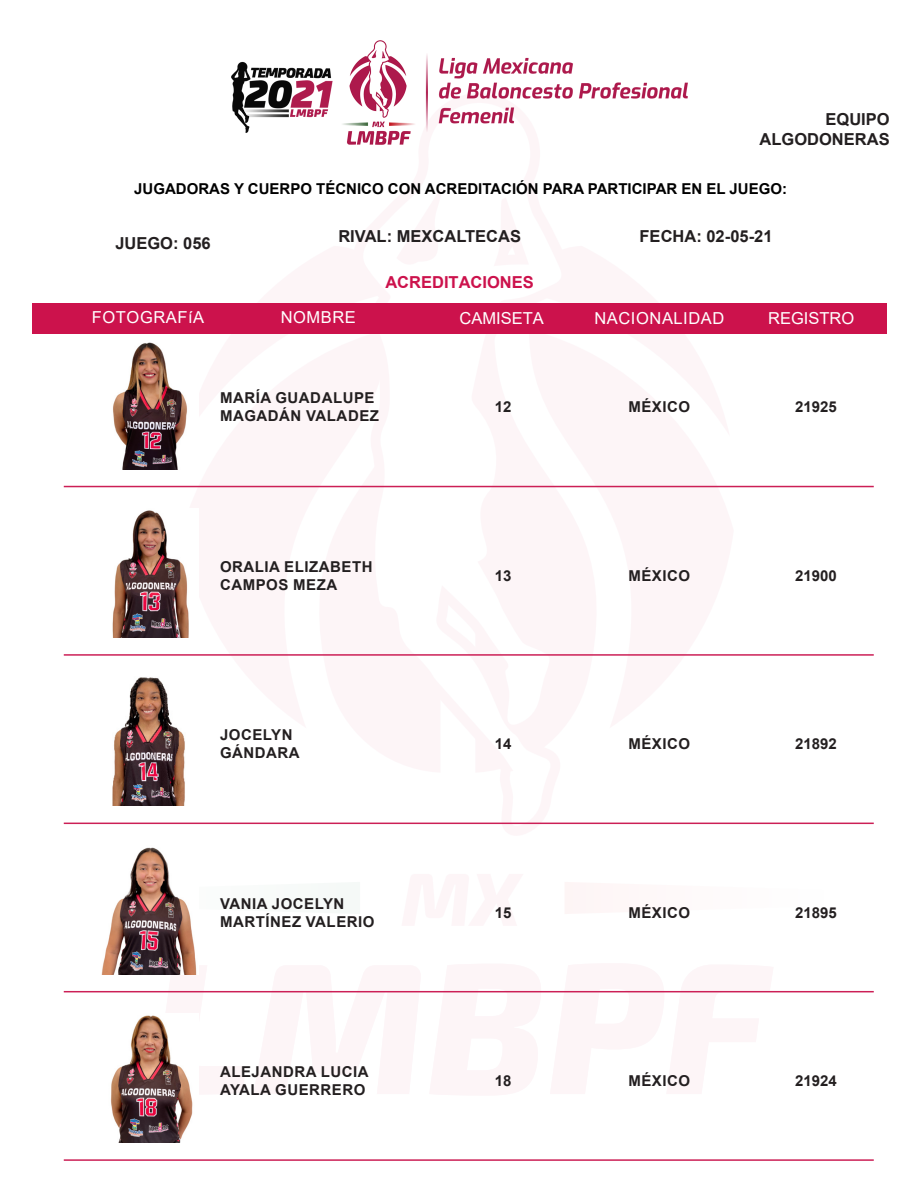
<style>
.page{position:relative;width:918px;height:1188px;background:#fff}
.page>*{position:absolute;margin:0;border:0;box-sizing:border-box;transform-origin:0 0}
.t1{font:700 16.5px/19.8px "Arial";color:#231f20;text-align:right}
.t2{font:16.5px "Arial";letter-spacing:.035em;color:#fff}
.t3{font:16.5px "Arial";color:#fff}
.t4{font:700 16.5px "Arial";color:#cc124c}
.t5{font:700 15px "Arial";letter-spacing:.035em;color:#231f20}
.t6{font:700 15px "Arial";color:#000}
</style>
<div class="page">
<svg style="left:146px;top:974px;width:639px;height:19px"></svg>
<svg style="left:360px;top:485px;width:204px;height:340px"></svg>
<div style="left:33px;top:303px;width:854px;height:31px;background:#cc124c"></div>
<img style="left:232px;top:40px;width:455px;height:105px">
<img style="left:113px;top:342px;width:74px;height:127px">
<hr style="left:64px;top:486px;width:810px;height:1px;background:#cc1f56">
<img style="left:112px;top:510px;width:77px;height:128px">
<hr style="left:64px;top:654px;width:810px;height:2px;background:#cc1f56">
<img style="left:112px;top:677px;width:73px;height:129px">
<hr style="left:64px;top:823px;width:810px;height:1px;background:#cc1f56">
<img style="left:102px;top:847px;width:95px;height:127px">
<hr style="left:64px;top:991px;width:810px;height:1px;background:#cc1f56">
<img style="left:111px;top:1015px;width:82px;height:128px">
<hr style="left:64px;top:1159px;width:810px;height:2px;background:#cc1f56">
<p class="t1" style="left:760px;top:110px;width:132px">EQUIPO<br>ALGODONERAS</p>
<p class="t6" style="left:134px;top:178px;width:654px">JUGADORAS Y CUERPO TÉCNICO CON ACREDITACIÓN PARA PARTICIPAR EN EL JUEGO:</p>
<p class="t1" style="left:115px;top:233px;width:97px">JUEGO: 056</p>
<p class="t1" style="left:338px;top:227px;width:184px">RIVAL: MEXCALTECAS</p>
<p class="t1" style="left:640px;top:227px;width:134px">FECHA: 02-05-21</p>
<p class="t4" style="left:385px;top:271px;width:150px">ACREDITACIONES</p>
<p class="t2" style="left:92px;top:306px;width:114px">FOTOGRAFíA</p>
<p class="t2" style="left:281px;top:306px;width:77px">NOMBRE</p>
<p class="t3" style="left:460px;top:307px;width:86px">CAMISETA</p>
<p class="t3" style="left:768px;top:307px;width:88px">REGISTRO</p>
<p class="t2" style="left:594px;top:307px;width:131px">NACIONALIDAD</p>
<p class="t5" style="left:220px;top:388px;width:156px">MARÍA GUADALUPE</p>
<p class="t5" style="left:220px;top:406px;width:161px">MAGADÁN VALADEZ</p>
<p class="t5" style="left:220px;top:556px;width:154px">ORALIA ELIZABETH</p>
<p class="t5" style="left:220px;top:574px;width:119px">CAMPOS MEZA</p>
<p class="t5" style="left:220px;top:724px;width:74px">JOCELYN</p>
<p class="t5" style="left:220px;top:742px;width:81px">GÁNDARA</p>
<p class="t5" style="left:220px;top:893px;width:126px">VANIA JOCELYN</p>
<p class="t5" style="left:220px;top:911px;width:156px">MARTÍNEZ VALERIO</p>
<p class="t5" style="left:220px;top:1061px;width:150px">ALEJANDRA LUCIA</p>
<p class="t5" style="left:220px;top:1079px;width:147px">AYALA GUERRERO</p>
<p class="t5" style="left:495px;top:397px;width:18px">12</p>
<p class="t5" style="left:628px;top:397px;width:63px">MÉXICO</p>
<p class="t5" style="left:795px;top:397px;width:43px">21925</p>
<p class="t5" style="left:495px;top:565px;width:18px">13</p>
<p class="t5" style="left:628px;top:565px;width:63px">MÉXICO</p>
<p class="t5" style="left:795px;top:565px;width:43px">21900</p>
<p class="t5" style="left:495px;top:733px;width:18px">14</p>
<p class="t5" style="left:628px;top:733px;width:63px">MÉXICO</p>
<p class="t5" style="left:795px;top:733px;width:43px">21892</p>
<p class="t5" style="left:495px;top:902px;width:18px">15</p>
<p class="t5" style="left:628px;top:902px;width:63px">MÉXICO</p>
<p class="t5" style="left:795px;top:902px;width:43px">21895</p>
<p class="t5" style="left:495px;top:1070px;width:18px">18</p>
<p class="t5" style="left:628px;top:1070px;width:63px">MÉXICO</p>
<p class="t5" style="left:795px;top:1070px;width:43px">21924</p>
</div>
